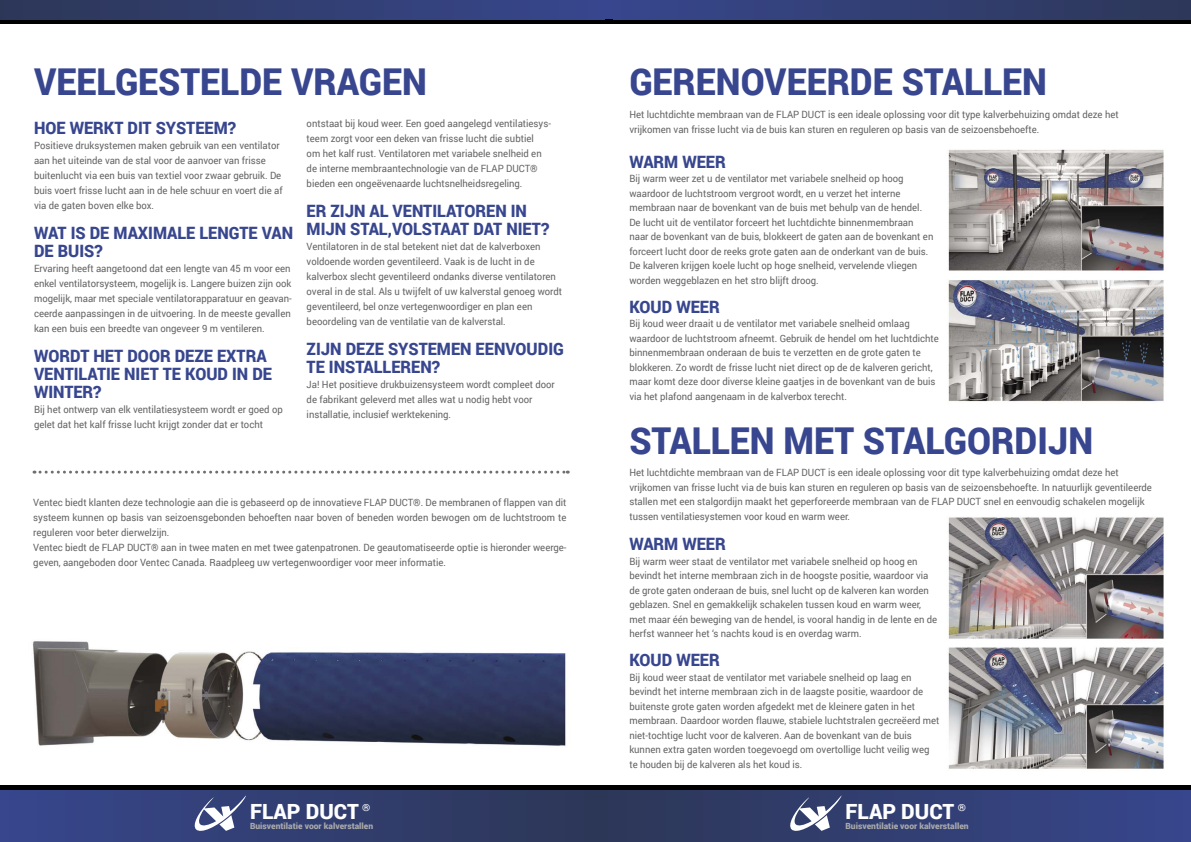
<style>
.page{position:relative;width:1191px;height:842px;background:#fff}
.page>*{position:absolute;margin:0;border:0;box-sizing:border-box;transform-origin:0 0}
.t1{font:900 37px "Roboto";color:#37468e;scale:.95 1}
.t2{font:900 20.9px "Roboto";color:#fff}
.t3{font:900 17px/18px "Roboto";color:#37468e;scale:.95 1}
.t4{font:10px/14.5px "Roboto";color:#636363;scale:.95 1}
.t5{font:900 8.5px "Roboto";color:#aaa}
</style>
<div class="page">
<img style="left:948px;top:149px;width:217px;height:253px">
<img style="left:947px;top:517px;width:217px;height:252px">
<svg style="left:0;top:789px;width:595px;height:53px;background:#303d6f"></svg>
<hr style="left:0;top:785px;width:604px;height:4px;background:#000">
<svg style="left:192px;top:793px;width:56px;height:41px"></svg>
<svg style="left:595px;top:789px;width:596px;height:53px;background:#303d6f"></svg>
<hr style="left:587px;top:785px;width:604px;height:4px;background:#000">
<svg style="left:787px;top:793px;width:56px;height:41px"></svg>
<hr style="left:595px;top:20px;width:596px;height:4px;background:#000">
<div style="left:604px;top:0;width:587px;height:20px;background:linear-gradient(to right,#37468e,#2d3758)"></div>
<hr style="left:0;top:20px;width:612px;height:4px;background:#000">
<div style="left:0;top:0;width:604px;height:20px;background:linear-gradient(to right,#2d3758,#37468d)"></div>
<svg style="left:34px;top:471px;width:534px;height:3px"></svg>
<img style="left:32px;top:641px;width:534px;height:105px">
<h1 class="t1" style="left:34px;top:56px;width:415px">VEELGESTELDE VRAGEN</h1>
<h1 class="t1" style="left:629px;top:56px;width:441px">GERENOVEERDE STALLEN</h1>
<p class="t4" style="left:629px;top:107px;width:516px;line-height:15px">Het luchtdichte membraan van de FLAP DUCT is een ideale oplossing voor dit type kalverbehuizing omdat deze het vrijkomen van frisse lucht via de buis kan sturen en reguleren op basis van de seizoensbehoefte.</p>
<p class="t4" style="left:307px;top:115px;width:259px;line-height:15px">ontstaat bij koud weer. Een goed aangelegd ventilatiesys&shy;teem zorgt voor een deken van frisse lucht die subtiel<br>om het kalf rust. Ventilatoren met variabele snelheid en de interne membraantechnologie van de FLAP DUCT® bieden een ongeëvenaarde luchtsnelheidsregeling.</p>
<h3 class="t3" style="left:307px;top:201px;width:257px">ER ZIJN AL VENTILATOREN IN<br>MIJN STAL,VOLSTAAT DAT NIET?</h3>
<p class="t4" style="left:307px;top:238px;width:270px;line-height:15px">Ventilatoren in de stal betekent niet dat de kalverboxen voldoende worden geventileerd. Vaak is de lucht in de kalverbox slecht geventileerd ondanks diverse ventilatoren overal in de stal. Als u twijfelt of uw kalverstal genoeg wordt geventileerd, bel onze vertegenwoordiger en plan een beoordeling van de ventilatie van de kalverstal.</p>
<h3 class="t3" style="left:307px;top:339px;width:272px">ZIJN DEZE SYSTEMEN EENVOUDIG<br>TE INSTALLEREN?</h3>
<p class="t4" style="left:307px;top:376px;width:263px;line-height:15px">Ja! Het positieve drukbuizensysteem wordt compleet door de fabrikant geleverd met alles wat u nodig hebt voor installatie, inclusief werktekening.</p>
<h3 class="t3" style="left:34px;top:118px;width:214px">HOE WERKT DIT SYSTEEM?</h3>
<p class="t4" style="left:34px;top:138px;width:263px;line-height:15px">Positieve druksystemen maken gebruik van een ventilator aan het uiteinde van de stal voor de aanvoer van frisse buitenlucht via een buis van textiel voor zwaar gebruik. De buis voert frisse lucht aan in de hele schuur en voert die af via de gaten boven elke box.</p>
<h3 class="t3" style="left:34px;top:223px;width:274px">WAT IS DE MAXIMALE LENGTE VAN<br>DE BUIS?</h3>
<p class="t4" style="left:34px;top:261px;width:273px;line-height:15px">Ervaring heeft aangetoond dat een lengte van 45 m voor een enkel ventilatorsysteem, mogelijk is. Langere buizen zijn ook mogelijk, maar met speciale ventilatorapparatuur en geavan&shy;ceerde aanpassingen in de uitvoering. In de meeste gevallen kan een buis een breedte van ongeveer 9 m ventileren.</p>
<h3 class="t3" style="left:34px;top:346px;width:252px">WORDT HET DOOR DEZE EXTRA<br>VENTILATIE NIET TE KOUD IN DE<br>WINTER?</h3>
<p class="t4" style="left:34px;top:402px;width:263px;line-height:15px">Bij het ontwerp van elk ventilatiesysteem wordt er goed op gelet dat het kalf frisse lucht krijgt zonder dat er tocht</p>
<h3 class="t3" style="left:629px;top:152px;width:103px">WARM WEER</h3>
<p class="t4" style="left:629px;top:171px;width:321px">Bij warm weer zet u de ventilator met variabele snelheid op hoog waardoor de luchtstroom vergroot wordt, en u verzet het interne membraan naar de bovenkant van de buis met behulp van de hendel.<br>De lucht uit de ventilator forceert het luchtdichte binnenmembraan naar de bovenkant van de buis, blokkeert de gaten aan de bovenkant en forceert lucht door de reeks grote gaten aan de onderkant van de buis.<br>De kalveren krijgen koele lucht op hoge snelheid, vervelende vliegen worden weggeblazen en het stro blijft droog.</p>
<h3 class="t3" style="left:629px;top:297px;width:97px">KOUD WEER</h3>
<p class="t4" style="left:629px;top:316px;width:327px">Bij koud weer draait u de ventilator met variabele snelheid omlaag waardoor de luchtstroom afneemt. Gebruik de hendel om het luchtdichte binnenmembraan onderaan de buis te verzetten en de grote gaten te blokkeren. Zo wordt de frisse lucht niet direct op de de kalveren gericht, maar komt deze door diverse kleine gaatjes in de bovenkant van de buis via het plafond aangenaam in de kalverbox terecht.</p>
<h1 class="t1" style="left:629px;top:414px;width:489px">STALLEN MET STALGORDIJN</h1>
<p class="t4" style="left:629px;top:465px;width:551px">Het luchtdichte membraan van de FLAP DUCT is een ideale oplossing voor dit type kalverbehuizing omdat deze het vrijkomen van frisse lucht via de buis kan sturen en reguleren op basis van de seizoensbehoefte. In natuurlijk geventileerde stallen met een stalgordijn maakt het geperforeerde membraan van de FLAP DUCT snel en eenvoudig schakelen mogelijk tussen ventilatiesystemen voor koud en warm weer.</p>
<p class="t4" style="left:33px;top:494px;width:563px;line-height:15px">Ventec biedt klanten deze technologie aan die is gebaseerd op de innovatieve FLAP DUCT®. De membranen of flappen van dit systeem kunnen op basis van seizoensgebonden behoeften naar boven of beneden worden bewogen om de luchtstroom te reguleren voor beter dierwelzijn.<br>Ventec biedt de FLAP DUCT® aan in twee maten en met twee gatenpatronen. De geautomatiseerde optie is hieronder weerge&shy;geven, aangeboden door Ventec Canada. Raadpleeg uw vertegenwoordiger voor meer informatie.</p>
<h3 class="t3" style="left:629px;top:534px;width:103px">WARM WEER</h3>
<p class="t4" style="left:629px;top:553px;width:325px">Bij warm weer staat de ventilator met variabele snelheid op hoog en bevindt het interne membraan zich in de hoogste positie, waardoor via de grote gaten onderaan de buis, snel lucht op de kalveren kan worden geblazen. Snel en gemakkelijk schakelen tussen koud en warm weer, met maar één beweging van de hendel, is vooral handig in de lente en de herfst wanneer het ‘s nachts koud is en overdag warm.</p>
<h3 class="t3" style="left:629px;top:650px;width:97px">KOUD WEER</h3>
<p class="t4" style="left:629px;top:669px;width:328px">Bij koud weer staat de ventilator met variabele snelheid op laag en bevindt het interne membraan zich in de laagste positie, waardoor de buitenste grote gaten worden afgedekt met de kleinere gaten in het membraan. Daardoor worden flauwe, stabiele luchtstralen gecreëerd met niet-tochtige lucht voor de kalveren. Aan de bovenkant van de buis kunnen extra gaten worden toegevoegd om overtollige lucht veilig weg te houden bij de kalveren als het koud is.</p>
<h2 class="t2" style="left:250px;top:797px;width:122px">FLAP DUCT <sup>®</sup></h2>
<p class="t5" style="left:250px;top:820px;width:125px">Buisventilatie voor kalverstallen</p>
<h2 class="t2" style="left:845px;top:797px;width:122px">FLAP DUCT <sup>®</sup></h2>
<p class="t5" style="left:845px;top:820px;width:125px">Buisventilatie voor kalverstallen</p>
</div>
